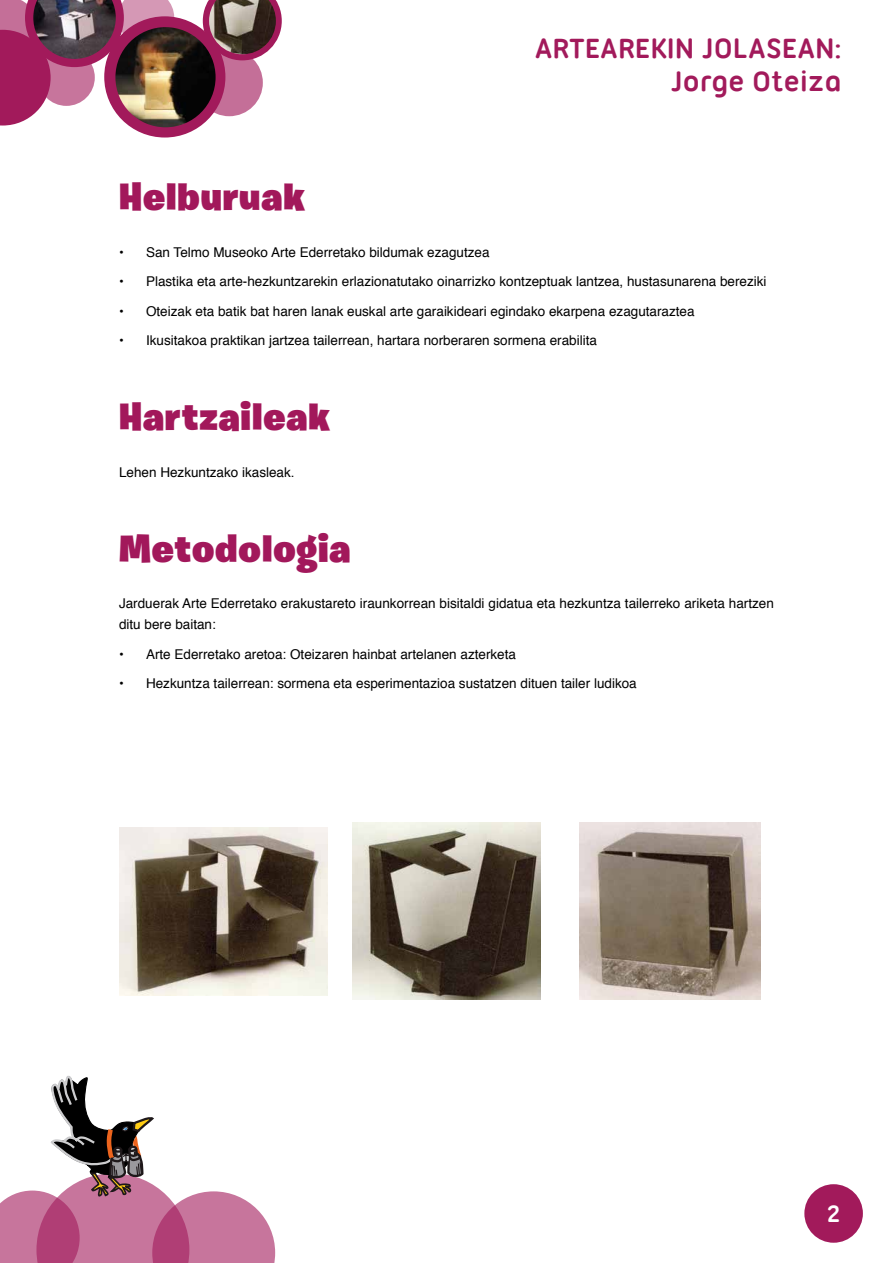
<style>
.page{position:relative;width:893px;height:1263px;background:#fff}
.page>*{position:absolute;margin:0;border:0;box-sizing:border-box;transform-origin:0 0}
.t1{font:900 39px "Burbank Big";letter-spacing:.025em;color:#a2185b}
.t2{font:700 30px/33px "Ubuntu Titling";color:#a21a5b;text-align:right}
.t3{font:700 25.5px "Ubuntu Titling";color:#fff}
.t4{font:13.5px/21px "Helvetica";color:#000}
</style>
<div class="page">
<div style="left:804px;top:1184px;width:59px;height:59px;background:#a21a5b;border-radius:50%"></div>
<svg style="left:0;top:1076px;width:275px;height:187px"></svg>
<div style="left:104px;top:16px;width:121px;height:122px;background:#a21a5b;border-radius:50%"></div>
<svg style="left:203px;top:0;width:79px;height:59px"></svg>
<svg style="left:196px;top:49px;width:67px;height:67px;fill:#c46f98"></svg>
<img style="left:115px;top:27px;width:101px;height:100px;border-radius:50px">
<img style="left:0;top:0;width:174px;height:126px">
<img style="left:209px;top:0;width:67px;height:54px">
<img style="left:119px;top:827px;width:208px;height:168px">
<img style="left:353px;top:823px;width:187px;height:176px">
<img style="left:579px;top:823px;width:181px;height:176px">
<h2 class="t2" style="left:535px;top:31px;width:309px">ARTEAREKIN JOLASEAN:<br>Jorge Oteiza</h2>
<h1 class="t1" style="left:119px;top:172px;width:187px">Helburuak</h1>
<p class="t4" style="left:119px;top:242px;width:372px">• San Telmo Museoko Arte Ederretako bildumak ezagutzea</p>
<p class="t4" style="left:119px;top:271px;width:649px">• Plastika eta arte-hezkuntzarekin erlazionatutako oinarrizko kontzeptuak lantzea, hustasunarena bereziki</p>
<p class="t4" style="left:119px;top:301px;width:577px">• Oteizak eta batik bat haren lanak euskal arte garaikideari egindako ekarpena ezagutaraztea</p>
<p class="t4" style="left:119px;top:330px;width:479px">• Ikusitakoa praktikan jartzea tailerrean, hartara norberaren sormena erabilita</p>
<h1 class="t1" style="left:119px;top:392px;width:213px">Hartzaileak</h1>
<p class="t4" style="left:119px;top:462px;width:177px">Lehen Hezkuntzako ikasleak.</p>
<h1 class="t1" style="left:119px;top:524px;width:233px">Metodologia</h1>
<p class="t4" style="left:119px;top:593px;width:656px">Jarduerak Arte Ederretako erakustareto iraunkorrean bisitaldi gidatua eta hezkuntza tailerreko ariketa hartzen ditu bere baitan:</p>
<p class="t4" style="left:119px;top:644px;width:398px">• Arte Ederretako aretoa: Oteizaren hainbat artelanen azterketa</p>
<p class="t4" style="left:119px;top:673px;width:519px">• Hezkuntza tailerrean: sormena eta esperimentazioa sustatzen dituen tailer ludikoa</p>
<h3 class="t3" style="left:827px;top:1198px;width:15px">2</h3>
</div>
